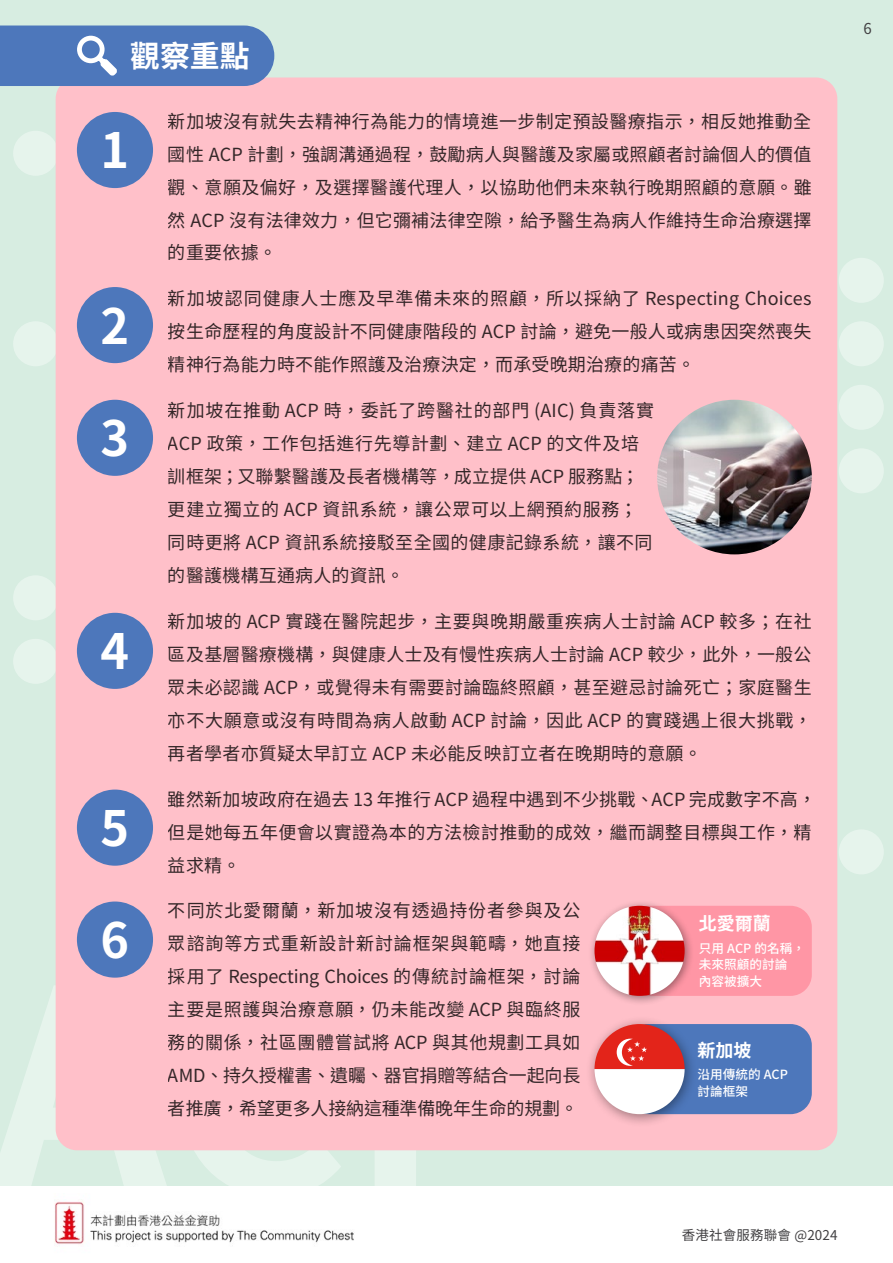
<style>
.page{position:relative;width:893px;height:1263px;background:#d7ede1}
.page>*{position:absolute;margin:0;border:0;box-sizing:border-box;transform-origin:0 0}
.t1{font:700 48.6px "Noto Sans HK";color:#fff}
.t2{font:700 29.85px "Noto Sans HK";color:#fff}
.t3{font:18px/33px "Noto Sans HK";letter-spacing:.01em;color:#000;text-align:justify}
.t4{font:700 18px "Noto Sans HK";color:#fff}
.t5{font:15px "Noto Sans HK";color:#414042}
.t6{font:13.5px "Noto Sans HK";letter-spacing:.01em;color:#414042}
.t7{font:500 12.6px/16.5px "Noto Sans HK";color:#fff}
</style>
<div class="page">
<svg style="left:0;top:982px;width:524px;height:204px"></svg>
<div style="left:13px;top:131px;width:45px;height:45px;background:#e6f4ec;border-radius:50%"></div>
<div style="left:839px;top:258px;width:45px;height:45px;background:#e6f4ec;border-radius:50%"></div>
<div style="left:13px;top:321px;width:45px;height:45px;background:#e6f4ec;border-radius:50%"></div>
<div style="left:839px;top:321px;width:45px;height:45px;background:#e6f4ec;border-radius:50%"></div>
<div style="left:839px;top:385px;width:45px;height:45px;background:#e6f4ec;border-radius:50%"></div>
<div style="left:839px;top:448px;width:45px;height:45px;background:#e6f4ec;border-radius:50%"></div>
<div style="left:13px;top:575px;width:45px;height:45px;background:#e6f4ec;border-radius:50%"></div>
<div style="left:13px;top:639px;width:45px;height:45px;background:#e6f4ec;border-radius:50%"></div>
<div style="left:839px;top:829px;width:45px;height:45px;background:#e6f4ec;border-radius:50%"></div>
<div style="left:56px;top:78px;width:781px;height:1072px;background:#ffc0c9;border-radius:21px"></div>
<div style="left:0;top:26px;width:274px;height:60px;background:#4d77bb"></div>
<div style="left:77px;top:112px;width:76px;height:76px;background:#4d77bb;border-radius:50%"></div>
<div style="left:77px;top:287px;width:76px;height:76px;background:#4d77bb;border-radius:50%"></div>
<div style="left:77px;top:400px;width:76px;height:76px;background:#4d77bb;border-radius:50%"></div>
<div style="left:77px;top:613px;width:76px;height:76px;background:#4d77bb;border-radius:50%"></div>
<div style="left:77px;top:789px;width:76px;height:77px;background:#4d77bb;border-radius:50%"></div>
<div style="left:77px;top:901px;width:76px;height:77px;background:#4d77bb;border-radius:50%"></div>
<div style="left:0;top:1186px;width:893px;height:77px;background:#fff"></div>
<img style="left:54px;top:1201px;width:300px;height:43px">
<img style="left:657px;top:400px;width:155px;height:154px;border-radius:77px">
<div style="left:627px;top:906px;width:185px;height:90px;background:#ff96a5;border-radius:21px"></div>
<div style="left:587px;top:899px;width:108px;height:107px;background:#000;opacity:.4"></div>
<img style="left:594px;top:906px;width:91px;height:90px;border-radius:45px">
<div style="left:627px;top:1024px;width:185px;height:90px;background:#4d77bb;border-radius:21px"></div>
<div style="left:585px;top:1015px;width:113px;height:112px;background:#000;opacity:.4"></div>
<svg style="left:594px;top:1024px;width:91px;height:90px;background:#de969a"></svg>
<h2 class="t2" style="left:130px;top:39px;width:121px">觀察重點</h2>
<h1 class="t1" style="left:101px;top:123px;width:30px">1</h1>
<h1 class="t1" style="left:101px;top:298px;width:30px">2</h1>
<h1 class="t1" style="left:101px;top:411px;width:30px">3</h1>
<h1 class="t1" style="left:101px;top:624px;width:30px">4</h1>
<h1 class="t1" style="left:101px;top:801px;width:30px">5</h1>
<h1 class="t1" style="left:101px;top:913px;width:30px">6</h1>
<p class="t3" style="left:168px;top:105px;width:645px">新加坡沒有就失去精神行為能力的情境進一步制定預設醫療指示，相反她推動全國性 ACP 計劃，強調溝通過程，鼓勵病人與醫護及家屬或照顧者討論個人的價值觀、意願及偏好，及選擇醫護代理人，以協助他們未來執行晚期照顧的意願。雖然 ACP 沒有法律效力，但它彌補法律空隙，給予醫生為病人作維持生命治療選擇的重要依據。</p>
<p class="t3" style="left:168px;top:283px;width:645px">新加坡認同健康人士應及早準備未來的照顧，所以採納了 Respecting Choices按生命歷程的角度設計不同健康階段的 ACP 討論，避免一般人或病患因突然喪失精神行為能力時不能作照護及治療決定，而承受晚期治療的痛苦。</p>
<p class="t3" style="left:168px;top:394px;width:488px;text-align:left">新加坡在推動 ACP 時，委託了跨醫社的部門 (AIC) 負責落實<br>ACP 政策，工作包括進行先導計劃、建立 ACP 的文件及培訓框架；又聯繫醫護及長者機構等，成立提供 ACP 服務點；更建立獨立的 ACP 資訊系統，讓公眾可以上網預約服務；同時更將 ACP 資訊系統接駁至全國的健康記錄系統，讓不同的醫護機構互通病人的資訊。</p>
<p class="t3" style="left:168px;top:605px;width:645px">新加坡的 ACP 實踐在醫院起步，主要與晚期嚴重疾病人士討論 ACP 較多；在社區及基層醫療機構，與健康人士及有慢性疾病人士討論 ACP 較少，此外，一般公眾未必認識 ACP，或覺得未有需要討論臨終照顧，甚至避忌討論死亡；家庭醫生亦不大願意或沒有時間為病人啟動 ACP 討論，因此 ACP 的實踐遇上很大挑戰，再者學者亦質疑太早訂立 ACP 未必能反映訂立者在晚期時的意願。</p>
<p class="t3" style="left:168px;top:783px;width:650px;text-align:left">雖然新加坡政府在過去 13 年推行 ACP 過程中遇到不少挑戰、ACP 完成數字不高，但是她每五年便會以實證為本的方法檢討推動的成效，繼而調整目標與工作，精益求精。</p>
<p class="t3" style="left:168px;top:894px;width:414px">不同於北愛爾蘭，新加坡沒有透過持份者參與及公眾諮詢等方式重新設計新討論框架與範疇，她直接採用了 Respecting Choices 的傳統討論框架，討論主要是照護與治療意願，仍未能改變 ACP 與臨終服務的關係，社區團體嘗試將 ACP 與其他規劃工具如AMD、持久授權書、遺矚、器官捐贈等結合一起向長者推廣，希望更多人接納這種準備晚年生命的規劃。</p>
<p class="t4" style="left:699px;top:913px;width:73px">北愛爾蘭</p>
<p class="t7" style="left:699px;top:940px;width:108px">只用 ACP 的名稱，未來照顧的討論<br>內容被擴大</p>
<p class="t4" style="left:697px;top:1040px;width:55px">新加坡</p>
<p class="t7" style="left:697px;top:1066px;width:92px">沿用傳統的 ACP討論框架</p>
<p class="t5" style="left:863px;top:21px;width:10px">6</p>
<p class="t6" style="left:682px;top:1227px;width:157px">香港社會服務聯會 @2024</p>
</div>
